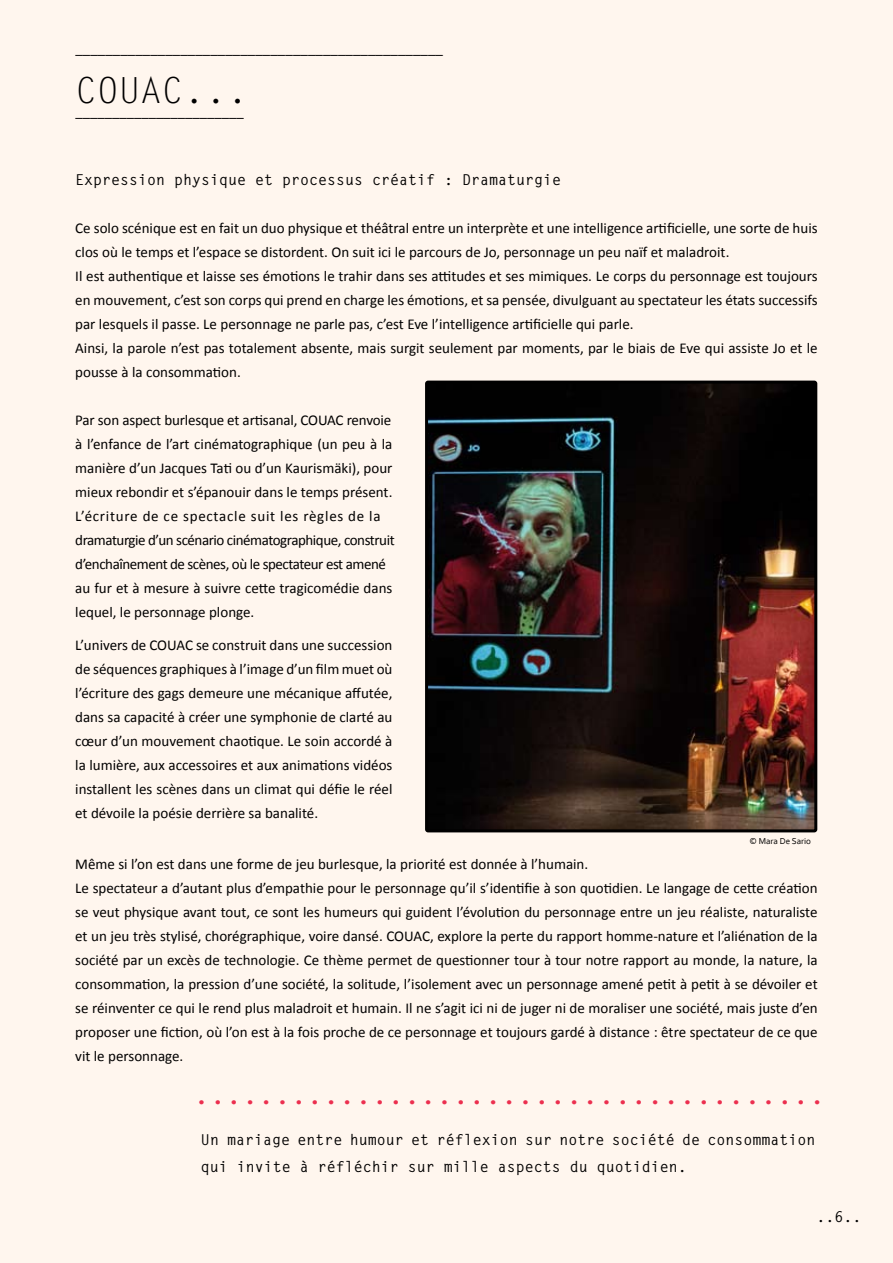
<style>
.page{position:relative;width:893px;height:1263px;background:#fff6ee}
.page>*{position:absolute;margin:0;border:0;box-sizing:border-box;transform-origin:0 0}
.t1{font:36px "Letter Gothic Std";color:#000}
.t2{font:700 27px "Letter Gothic Std";color:#ec2f4f}
.t3{font:15px/24px "Calibri";color:#000}
.t4{font:700 15px/27px "Letter Gothic Std";color:#000}
.t5{font:15px "Eurostile";color:#000}
.t6{font:15px "Corbel";color:#000}
.t7{font:9px "Corbel";color:#000}
</style>
<div class="page">
<img style="left:429px;top:385px;width:384px;height:443px">
<div style="left:425px;top:381px;width:392px;height:451px;border:3px solid #000;border-radius:2px"></div>
<p class="t5" style="left:75px;top:41px;width:369px">_________________________________________________</p>
<h1 class="t1" style="left:75px;top:69px;width:174px">COUAC...</h1>
<p class="t6" style="left:75px;top:103px;width:170px">_______________________</p>
<p class="t4" style="left:75px;top:166px;width:488px">Expression physique et processus créatif : Dramaturgie</p>
<p class="t3" style="left:75px;top:215px;width:744px">Ce solo scénique est en fait un duo physique et théâtral entre un interprète et une intelligence artificielle, une sorte de huis clos où le temps et l’espace se distordent. On suit ici le parcours de Jo, personnage un peu naïf et maladroit.<br>Il est authentique et laisse ses émotions le trahir dans ses attitudes et ses mimiques. Le corps du personnage est toujours en mouvement, c’est son corps qui prend en charge les émotions, et sa pensée, divulguant au spectateur les états successifs par lesquels il passe. Le personnage ne parle pas, c’est Eve l’intelligence artificielle qui parle.<br>Ainsi, la parole n’est pas totalement absente, mais surgit seulement par moments, par le biais de Eve qui assiste Jo et le pousse à la consommation.</p>
<p class="t3" style="left:75px;top:407px;width:321px">Par son aspect burlesque et artisanal, COUAC renvoie à l’enfance de l’art cinématographique (un peu à la manière d’un Jacques Tati ou d’un Kaurismäki), pour mieux rebondir et s’épanouir dans le temps présent.<br>L’écriture de ce spectacle suit les règles de la dramaturgie d’un scénario cinématographique, construit d’enchaînement de scènes, où le spectateur est amené au fur et à mesure à suivre cette tragicomédie dans lequel, le personnage plonge.</p>
<p class="t3" style="left:75px;top:632px;width:319px;text-align:justify">L’univers de COUAC se construit dans une succession de séquences graphiques à l’image d’un film muet où l’écriture des gags demeure une mécanique affutée, dans sa capacité à créer une symphonie de clarté au cœur d’un mouvement chaotique. Le soin accordé à la lumière, aux accessoires et aux animations vidéos installent les scènes dans un climat qui défie le réel et dévoile la poésie derrière sa banalité.</p>
<p class="t3" style="left:75px;top:851px;width:744px">Même si l’on est dans une forme de jeu burlesque, la priorité est donnée à l’humain.<br>Le spectateur a d’autant plus d’empathie pour le personnage qu’il s’identifie à son quotidien. Le langage de cette création se veut physique avant tout, ce sont les humeurs qui guident l’évolution du personnage entre un jeu réaliste, naturaliste et un jeu très stylisé, chorégraphique, voire dansé. COUAC, explore la perte du rapport homme-nature et l’aliénation de la société par un excès de technologie. Ce thème permet de questionner tour à tour notre rapport au monde, la nature, la consommation, la pression d’une société, la solitude, l’isolement avec un personnage amené petit à petit à se dévoiler et se réinventer ce qui le rend plus maladroit et humain. Il ne s’agit ici ni de juger ni de moraliser une société, mais juste d’en proposer une fiction, où l’on est à la fois proche de ce personnage et toujours gardé à distance : être spectateur de ce que vit le personnage.</p>
<h2 class="t2" style="left:193px;top:1077px;width:633px">.......................................</h2>
<p class="t4" style="left:201px;top:1126px;width:616px">Un mariage entre humour et réflexion sur notre société de consommation qui invite à réfléchir sur mille aspects du quotidien.</p>
<p class="t7" style="left:749px;top:836px;width:63px">© Mara De Sario</p>
<p class="t4" style="left:816px;top:1203px;width:46px">..6..</p>
</div>
